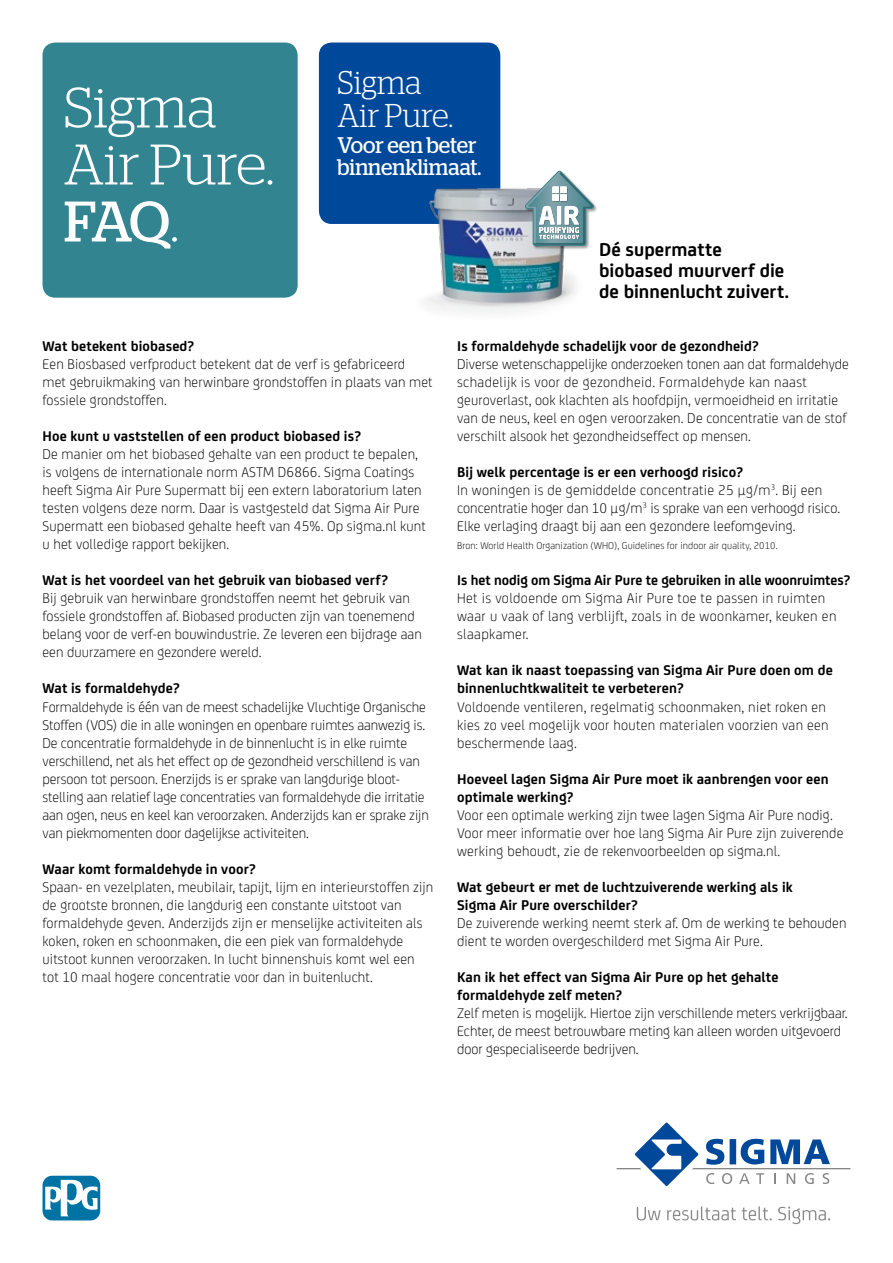
<style>
.page{position:relative;width:893px;height:1263px;background:#fff}
.page>*{position:absolute;margin:0;border:0;box-sizing:border-box;transform-origin:0 0}
.t1{font:300 57px/57px "Stag";color:#fff}
.t2{font:300 33px/33px "Stag";color:#fff;scale:.95 1}
.t3{font:22.65px/22.6px "Stag";color:#fff;scale:.95 1}
.t4{font:700 19.8px/21px "FS Joey";letter-spacing:.005em;color:#000}
.t5{font:300 15px/18px "FS Joey";letter-spacing:.01em;color:#000}
.t6{font:700 15px/18px "FS Joey";letter-spacing:.01em;color:#000}
.t7{font:300 10.5px "FS Joey";letter-spacing:.01em;color:#000}
.s1{font-weight:400}
.s2{font-weight:700}
</style>
<div class="page">
<svg style="left:617px;top:1122px;width:233px;height:64px"></svg>
<svg style="left:637px;top:1207px;width:24px;height:13px"></svg>
<svg style="left:667px;top:1206px;width:69px;height:14px"></svg>
<svg style="left:742px;top:1206px;width:30px;height:14px"></svg>
<svg style="left:778px;top:1206px;width:52px;height:18px"></svg>
<div style="left:43px;top:1176px;width:57px;height:44px;background:#0073a5;border-radius:10px"></div>
<svg style="left:45px;top:1179px;width:53px;height:37px"></svg>
<div style="left:43px;top:43px;width:255px;height:255px;background:#328491;border-radius:13px"></div>
<div style="left:319px;top:43px;width:181px;height:181px;background:#00489a;border-radius:13px"></div>
<img style="left:394px;top:156px;width:182px;height:157px">
<img style="left:523px;top:169px;width:74px;height:82px">
<svg style="left:525px;top:171px;width:69px;height:75px"></svg>
<h1 class="t1" style="left:64px;top:78px;width:212px">Sigma<br>Air Pure.<br><span class="s1">FAQ</span>.</h1>
<h2 class="t2" style="left:338px;top:66px;width:123px">Sigma<br>Air Pure.</h2>
<h3 class="t3" style="left:338px;top:133px;width:153px">Voor een beter binnenklimaat.</h3>
<h3 class="t4" style="left:599px;top:237px;width:191px">Dé supermatte biobased muurverf die de binnenlucht zuivert.</h3>
<p class="t6" style="left:43px;top:336px;width:153px">Wat betekent biobased?</p>
<p class="t5" style="left:43px;top:355px;width:392px">Een Biosbased verfproduct betekent dat de verf is gefabriceerd<br>met gebruikmaking van herwinbare grondstoffen in plaats van met fossiele grondstoffen.</p>
<p class="t6" style="left:43px;top:426px;width:320px">Hoe kunt u vaststellen of een product biobased is?</p>
<p class="t5" style="left:43px;top:445px;width:385px">De manier om het biobased gehalte van een product te bepalen, is volgens de internationale norm ASTM D6866. Sigma Coatings heeft Sigma Air Pure Supermatt bij een extern laboratorium laten testen volgens deze norm. Daar is vastgesteld dat Sigma Air Pure Supermatt een biobased gehalte heeft van 45%. Op sigma.nl kunt u het volledige rapport bekijken.</p>
<p class="t6" style="left:43px;top:570px;width:347px">Wat is het voordeel van het gebruik van biobased verf?</p>
<p class="t5" style="left:43px;top:589px;width:381px">Bij gebruik van herwinbare grondstoffen neemt het gebruik van fossiele grondstoffen af. Biobased producten zijn van toenemend belang voor de verf-en bouwindustrie. Ze leveren een bijdrage aan een duurzamere en gezondere wereld.</p>
<p class="t6" style="left:43px;top:678px;width:139px">Wat is formaldehyde?</p>
<p class="t5" style="left:43px;top:697px;width:388px">Formaldehyde is één van de meest schadelijke Vluchtige Organische Stoffen (VOS) die in alle woningen en openbare ruimtes aanwezig is.<br>De concentratie formaldehyde in de binnenlucht is in elke ruimte verschillend, net als het effect op de gezondheid verschillend is van persoon tot persoon. Enerzijds is er sprake van langdurige bloot&shy;stelling aan relatief lage concentraties van formaldehyde die irritatie aan ogen, neus en keel kan veroorzaken. Anderzijds kan er sprake zijn van piekmomenten door dagelijkse activiteiten.</p>
<p class="t6" style="left:43px;top:858px;width:215px">Waar komt formaldehyde in voor?</p>
<p class="t5" style="left:43px;top:877px;width:392px">Spaan- en vezelplaten, meubilair, tapijt, lijm en interieurstoffen zijn de grootste bronnen, die langdurig een constante uitstoot van formaldehyde geven. Anderzijds zijn er menselijke activiteiten als koken, roken en schoonmaken, die een piek van formaldehyde uitstoot kunnen veroorzaken. In lucht binnenshuis komt wel een tot 10 maal hogere concentratie voor dan in buitenlucht.</p>
<p class="t6" style="left:457px;top:336px;width:303px">Is formaldehyde schadelijk voor de gezondheid?</p>
<p class="t5" style="left:457px;top:355px;width:393px">Diverse wetenschappelijke onderzoeken tonen aan dat formaldehyde schadelijk is voor de gezondheid. Formaldehyde kan naast geuroverlast, ook klachten als hoofdpijn, vermoeidheid en irritatie van de neus, keel en ogen veroorzaken. De concentratie van de stof verschilt alsook het gezondheidseffect op mensen.</p>
<p class="t5" style="left:457px;top:463px;width:385px"><span class="s2">Bij welk percentage is er een verhoogd risico?<br></span>In woningen is de gemiddelde concentratie 25 μg/m<sup>3</sup>. Bij een concentratie hoger dan 10 μg/m<sup>3</sup> is sprake van een verhoogd risico.<br>Elke verlaging draagt bij aan een gezondere leefomgeving.</p>
<p class="t7" style="left:457px;top:539px;width:322px">Bron: World Health Organization (WHO), Guidelines for indoor air quality, 2010.</p>
<p class="t6" style="left:457px;top:570px;width:395px">Is het nodig om Sigma Air Pure te gebruiken in alle woonruimtes?</p>
<p class="t5" style="left:457px;top:589px;width:381px">Het is voldoende om Sigma Air Pure toe te passen in ruimten waar u vaak of lang verblijft, zoals in de woonkamer, keuken en slaapkamer.</p>
<p class="t6" style="left:457px;top:660px;width:377px">Wat kan ik naast toepassing van Sigma Air Pure doen om de binnenluchtkwaliteit te verbeteren?</p>
<p class="t5" style="left:457px;top:697px;width:373px">Voldoende ventileren, regelmatig schoonmaken, niet roken en kies zo veel mogelijk voor houten materialen voorzien van een beschermende laag.</p>
<p class="t6" style="left:457px;top:768px;width:373px">Hoeveel lagen Sigma Air Pure moet ik aanbrengen voor een optimale werking?</p>
<p class="t5" style="left:457px;top:805px;width:388px">Voor een optimale werking zijn twee lagen Sigma Air Pure nodig.<br>Voor meer informatie over hoe lang Sigma Air Pure zijn zuiverende werking behoudt, zie de rekenvoorbeelden op sigma.nl.</p>
<p class="t6" style="left:457px;top:876px;width:337px">Wat gebeurt er met de luchtzuiverende werking als ik<br>Sigma Air Pure overschilder?</p>
<p class="t5" style="left:457px;top:913px;width:391px">De zuiverende werking neemt sterk af. Om de werking te behouden dient te worden overgeschilderd met Sigma Air Pure.</p>
<p class="t6" style="left:457px;top:966px;width:323px">Kan ik het effect van Sigma Air Pure op het gehalte formaldehyde zelf meten?</p>
<p class="t5" style="left:457px;top:1003px;width:392px">Zelf meten is mogelijk. Hiertoe zijn verschillende meters verkrijgbaar.<br>Echter, de meest betrouwbare meting kan alleen worden uitgevoerd door gespecialiseerde bedrijven.</p>
</div>
